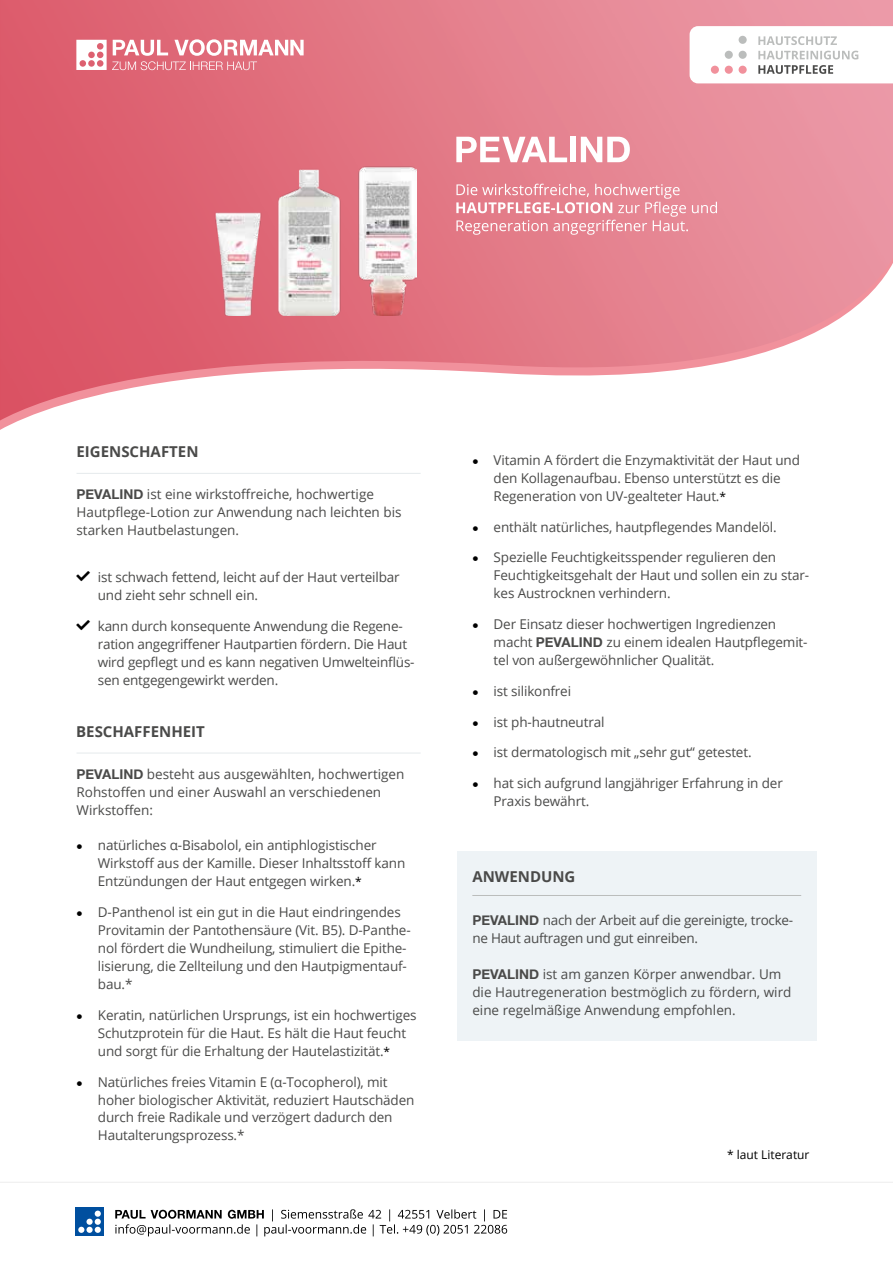
<style>
.page{position:relative;width:893px;height:1263px;background:#fff}
.page>*{position:absolute;margin:0;border:0;box-sizing:border-box;transform-origin:0 0}
.t1{font:700 15px "Open Sans";color:#4a4a49}
.t2{font:13.5px/18px "Open Sans";letter-spacing:-.01em;color:#4a4a49}
.t3{font:12px "Open Sans";color:#000}
.s1{font-family:"Helvetica Neue";font-weight:700}
.s2{font-family:"Entypo";color:#000}
.s3{font-size:12px;color:#000}
</style>
<div class="page">
<img style="left:0;top:0;width:893px;height:420px">
<svg style="left:456px;top:184px;width:261px;height:51px;background:#e998a2"></svg>
<svg style="left:690px;top:26px;width:203px;height:57px"></svg>
<svg style="left:76px;top:39px;width:228px;height:31px"></svg>
<svg style="left:0;top:1182px;width:893px;height:55px"></svg>
<div style="left:75px;top:1207px;width:29px;height:29px;background:#004f9f"></div>
<div style="left:86px;top:1227px;width:7px;height:6px;background:#fff;border-radius:50%"></div>
<svg style="left:78px;top:1227px;width:6px;height:6px"></svg>
<svg style="left:95px;top:1219px;width:6px;height:14px"></svg>
<div style="left:86px;top:1219px;width:7px;height:6px;background:#fff;border-radius:50%"></div>
<div style="left:95px;top:1210px;width:6px;height:7px;background:#fff;border-radius:50%"></div>
<svg style="left:115px;top:1209px;width:392px;height:27px"></svg>
<svg style="left:456px;top:137px;width:111px;height:25px"></svg>
<div style="left:570px;top:137px;width:6px;height:25px;background:#fff"></div>
<svg style="left:581px;top:137px;width:49px;height:25px"></svg>
<img style="left:73px;top:103px;width:344px;height:212px">
<div style="left:457px;top:852px;width:359px;height:189px;background:#eef3f6"></div>
<hr style="left:472px;top:895px;width:329px;height:1px;background:#bbbdbc">
<hr style="left:77px;top:473px;width:344px;height:1px;background:#e5eaec">
<hr style="left:77px;top:753px;width:344px;height:1px;background:#e5eaec">
<p class="t1" style="left:77px;top:441px;width:123px">EIGENSCHAFTEN</p>
<p class="t2" style="left:77px;top:485px;width:326px"><span class="s1">PEVALIND</span> ist eine wirkstoffreiche, hochwertige<br>Hautpflege-Lotion zur Anwendung nach leichten bis starken Hautbelastungen.</p>
<p class="t2" style="left:98px;top:568px;width:303px">ist schwach fettend, leicht auf der Haut verteilbar und zieht sehr schnell ein.</p>
<p class="t2" style="left:98px;top:617px;width:318px">kann durch konsequente Anwendung die Regene&shy;ration angegriffener Hautpartien fördern. Die Haut wird gepflegt und es kann negativen Umwelteinflüs&shy;sen entgegengewirkt werden.</p>
<p class="t1" style="left:76px;top:721px;width:130px">BESCHAFFENHEIT</p>
<p class="t2" style="left:77px;top:764px;width:329px"><span class="s1">PEVALIND</span> besteht aus ausgewählten, hochwertigen<br>Rohstoffen und einer Auswahl an verschiedenen<br>Wirkstoffen:</p>
<p class="t2" style="left:98px;top:836px;width:309px;text-indent:-21px"><span class="s2">}</span> natürliches α-Bisabolol, ein antiphlogistischer<br>Wirkstoff aus der Kamille. Dieser Inhaltsstoff kann<br>Entzündungen der Haut entgegen wirken.<span class="s3">*</span></p>
<p class="t2" style="left:98px;top:903px;width:314px;text-indent:-21px"><span class="s2">}</span> D-Panthenol ist ein gut in die Haut eindringendes Provitamin der Pantothensäure (Vit. B5). D-Panthe&shy;nol fördert die Wundheilung, stimuliert die Epithe&shy;lisierung, die Zellteilung und den Hautpigmentauf&shy;bau.*</p>
<p class="t2" style="left:98px;top:1005px;width:320px;text-indent:-21px"><span class="s2">}</span> Keratin, natürlichen Ursprungs, ist ein hochwertiges<br>Schutzprotein für die Haut. Es hält die Haut feucht und sorgt für die Erhaltung der Hautelastizität.<span class="s3">*</span></p>
<p class="t2" style="left:98px;top:1072px;width:318px;text-indent:-21px"><span class="s2">}</span> Natürliches freies Vitamin E (α-Tocopherol), mit hoher biologischer Aktivität, reduziert Hautschäden durch freie Radikale und verzögert dadurch den Hautalterungsprozess.*</p>
<p class="t2" style="left:494px;top:451px;width:308px;text-indent:-21px"><span class="s2">}</span> Vitamin A fördert die Enzymaktivität der Haut und den Kollagenaufbau. Ebenso unterstützt es die<br>Regeneration von UV-gealteter Haut.<span class="s3">*</span></p>
<p class="t2" style="left:472px;top:517px;width:306px"><span class="s2">}</span> enthält natürliches, hautpflegendes Mandelöl.</p>
<p class="t2" style="left:494px;top:548px;width:317px;text-indent:-21px"><span class="s2">}</span> Spezielle Feuchtigkeitsspender regulieren den<br>Feuchtigkeitsgehalt der Haut und sollen ein zu star&shy;kes Austrocknen verhindern.</p>
<p class="t2" style="left:494px;top:615px;width:315px;text-indent:-21px"><span class="s2">}</span> Der Einsatz dieser hochwertigen Ingredienzen macht <span class="s1">PEVALIND</span> zu einem idealen Hautpflegemit&shy;tel von außergewöhnlicher Qualität.</p>
<p class="t2" style="left:472px;top:682px;width:100px"><span class="s2">}</span> ist silikonfrei</p>
<p class="t2" style="left:472px;top:712px;width:134px"><span class="s2">}</span> ist ph-hautneutral</p>
<p class="t2" style="left:472px;top:743px;width:281px"><span class="s2">}</span> ist dermatologisch mit „sehr gut“ getestet.</p>
<p class="t2" style="left:494px;top:774px;width:291px;text-indent:-21px"><span class="s2">}</span> hat sich aufgrund langjähriger Erfahrung in der<br>Praxis bewährt.</p>
<p class="t1" style="left:472px;top:865px;width:105px">ANWENDUNG</p>
<p class="t2" style="left:472px;top:910px;width:322px"><span class="s1">PEVALIND</span> nach der Arbeit auf die gereinigte, trocke&shy;ne Haut auftragen und gut einreiben.</p>
<p class="t2" style="left:472px;top:964px;width:321px"><span class="s1">PEVALIND</span> ist am ganzen Körper anwendbar. Um die Hautregeneration bestmöglich zu fördern, wird eine regelmäßige Anwendung empfohlen.</p>
<p class="t3" style="left:727px;top:1146px;width:84px">* laut Literatur</p>
</div>
